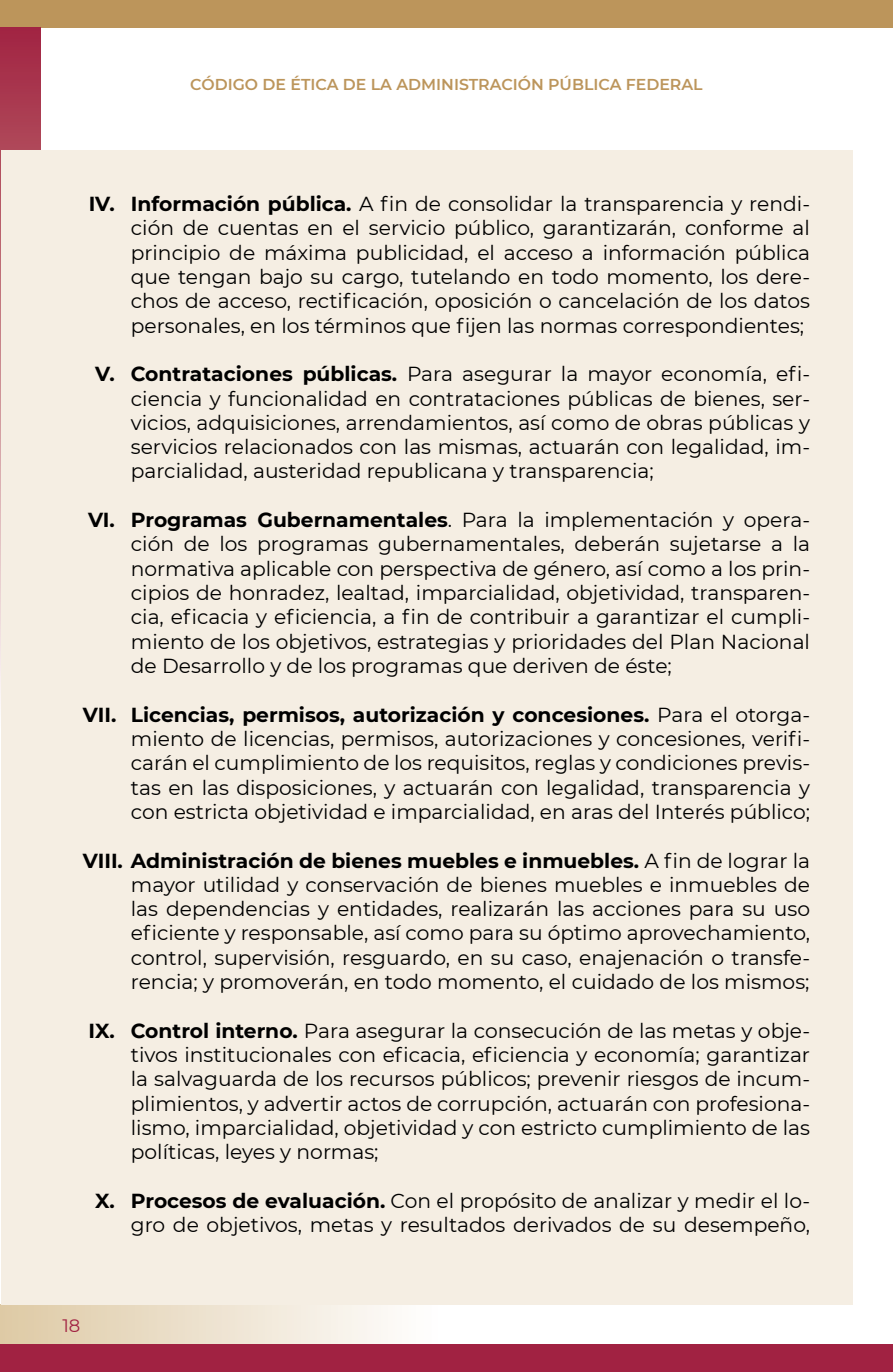
<style>
.page{position:relative;width:893px;height:1372px;background:#fff}
.page>*{position:absolute;margin:0;border:0;box-sizing:border-box;transform-origin:0 0}
.t1{font:20.25px/24.3px "Montserrat";color:#000;text-align:justify}
.t2{font:18px "Montserrat";color:#a12242}
.t3{font:600 15.75px "Montserrat";color:#bc955b}
.s1{font-weight:700}
</style>
<div class="page">
<div style="left:0;top:1303px;width:439px;height:41px;background:linear-gradient(to right,#decaa5,#fffeff)"></div>
<div style="left:0;top:1344px;width:893px;height:27px;background:#a12242"></div>
<div style="left:0;top:0;width:893px;height:28px;background:#bc955b"></div>
<svg style="left:0;top:28px;width:40px;height:667px;background:#ac4056"></svg>
<div style="left:1px;top:150px;width:852px;height:1153px;background:#f5eee3"></div>
<p class="t3" style="left:190px;top:75px;width:514px">CÓDIGO DE ÉTICA DE LA ADMINISTRACIÓN PÚBLICA FEDERAL</p>
<p class="t1" style="left:131px;top:192px;width:681px;text-indent:-42px"><span class="s1">IV. Información pública.</span> A fin de consolidar la transparencia y rendi&shy;ción de cuentas en el servicio público, garantizarán, conforme al principio de máxima publicidad, el acceso a información pública que tengan bajo su cargo, tutelando en todo momento, los dere&shy;chos de acceso, rectificación, oposición o cancelación de los datos personales, en los términos que fijen las normas correspondientes;</p>
<p class="t1" style="left:131px;top:362px;width:681px;text-indent:-36px"><span class="s1">V. Contrataciones públicas.</span> Para asegurar la mayor economía, efi&shy;ciencia y funcionalidad en contrataciones públicas de bienes, ser&shy;vicios, adquisiciones, arrendamientos, así como de obras públicas y servicios relacionados con las mismas, actuarán con legalidad, im&shy;parcialidad, austeridad republicana y transparencia;</p>
<p class="t1" style="left:131px;top:507px;width:681px;text-indent:-43px"><span class="s1">VI. Programas Gubernamentales</span>. Para la implementación y opera&shy;ción de los programas gubernamentales, deberán sujetarse a la normativa aplicable con perspectiva de género, así como a los prin&shy;cipios de honradez, lealtad, imparcialidad, objetividad, transparen&shy;cia, eficacia y eficiencia, a fin de contribuir a garantizar el cumpli&shy;miento de los objetivos, estrategias y prioridades del Plan Nacional de Desarrollo y de los programas que deriven de éste;</p>
<p class="t1" style="left:131px;top:702px;width:681px;text-indent:-48px"><span class="s1">VII. Licencias, permisos, autorización y concesiones.</span> Para el otorga&shy;miento de licencias, permisos, autorizaciones y concesiones, verifi&shy;carán el cumplimiento de los requisitos, reglas y condiciones previs&shy;tas en las disposiciones, y actuarán con legalidad, transparencia y con estricta objetividad e imparcialidad, en aras del Interés público;</p>
<p class="t1" style="left:131px;top:848px;width:681px;text-indent:-48px"><span class="s1">VIII. Administración de bienes muebles e inmuebles.</span> A fin de lograr la mayor utilidad y conservación de bienes muebles e inmuebles de las dependencias y entidades, realizarán las acciones para su uso eficiente y responsable, así como para su óptimo aprovechamiento, control, supervisión, resguardo, en su caso, enajenación o transfe&shy;rencia; y promoverán, en todo momento, el cuidado de los mismos;</p>
<p class="t1" style="left:131px;top:1018px;width:681px;text-indent:-42px"><span class="s1">IX. Control interno.</span> Para asegurar la consecución de las metas y obje&shy;tivos institucionales con eficacia, eficiencia y economía; garantizar la salvaguarda de los recursos públicos; prevenir riesgos de incum&shy;plimientos, y advertir actos de corrupción, actuarán con profesiona&shy;lismo, imparcialidad, objetividad y con estricto cumplimiento de las políticas, leyes y normas;</p>
<p class="t1" style="left:95px;top:1188px;width:716px;text-align:right"><span class="s1">X. Procesos de evaluación.</span> Con el propósito de analizar y medir el lo&shy;gro de objetivos, metas y resultados derivados de su desempeño,</p>
<p class="t2" style="left:62px;top:1313px;width:19px">18</p>
</div>
